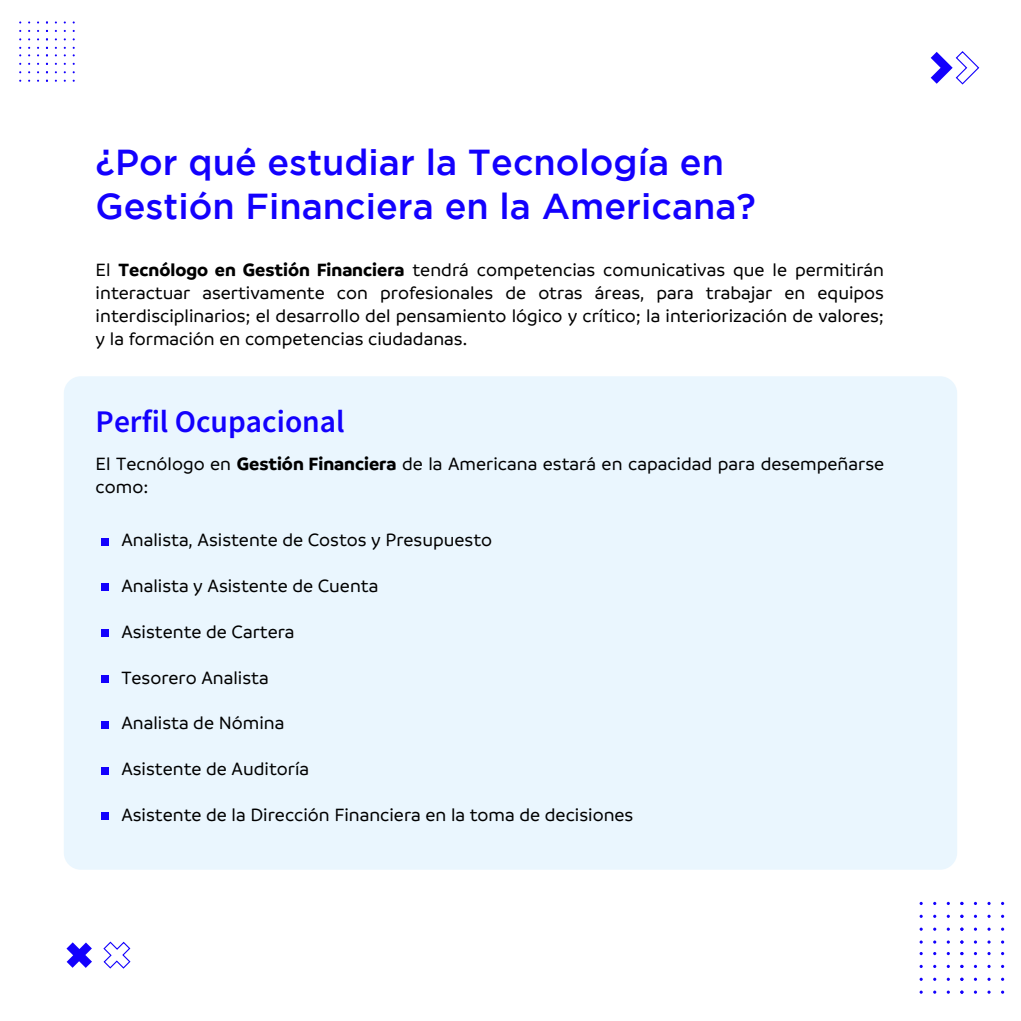
<style>
.page{position:relative;width:1021px;height:1021px;background:#fff}
.page>*{position:absolute;margin:0;border:0;box-sizing:border-box;transform-origin:0 0}
.t1{font:500 36px/43.2px "Gotham";color:#1300fd}
.t2{font:600 31.5px "Source Sans Pro";color:#1300fd}
.t3{font:500 19.12px/22.9px "Branding";color:#000}
.s1{font-weight:700}
</style>
<div class="page">
<div style="left:64px;top:376px;width:893px;height:493px;background:#eaf6fe;border-radius:17px"></div>
<svg style="left:930px;top:51px;width:50px;height:34px"></svg>
<svg style="left:66px;top:942px;width:26px;height:25px"></svg>
<svg style="left:103px;top:941px;width:28px;height:28px"></svg>
<div style="left:101px;top:538px;width:8px;height:8px;background:#1300fd"></div>
<div style="left:101px;top:582px;width:8px;height:8px;background:#1300fd"></div>
<div style="left:101px;top:629px;width:8px;height:8px;background:#1300fd"></div>
<div style="left:101px;top:674px;width:8px;height:8px;background:#1300fd"></div>
<div style="left:101px;top:721px;width:8px;height:7px;background:#1300fd"></div>
<div style="left:101px;top:767px;width:8px;height:8px;background:#1300fd"></div>
<div style="left:101px;top:812px;width:8px;height:8px;background:#1300fd"></div>
<h1 class="t1" style="left:96px;top:140px;width:662px">¿Por qué estudiar la Tecnología en<br>Gestión Financiera en la Americana?</h1>
<p class="t3" style="left:96px;top:258px;width:790px;text-align:justify">El <span class="s1">Tecnólogo en Gestión Financiera</span> tendrá competencias comunicativas que le permitirán interactuar asertivamente con profesionales de otras áreas, para trabajar en equipos interdisciplinarios; el desarrollo del pensamiento lógico y crítico; la interiorización de valores; y la formación en competencias ciudadanas.</p>
<h2 class="t2" style="left:96px;top:401px;width:250px">Perfil Ocupacional</h2>
<p class="t3" style="left:96px;top:452px;width:790px">El Tecnólogo en <span class="s1">Gestión Financiera</span> de la Americana estará en capacidad para desempeñarse como:</p>
<p class="t3" style="left:121px;top:528px;width:372px">Analista, Asistente de Costos y Presupuesto</p>
<p class="t3" style="left:121px;top:574px;width:258px">Analista y Asistente de Cuenta</p>
<p class="t3" style="left:121px;top:620px;width:175px">Asistente de Cartera</p>
<p class="t3" style="left:121px;top:666px;width:149px">Tesorero Analista</p>
<p class="t3" style="left:121px;top:712px;width:164px">Analista de Nómina</p>
<p class="t3" style="left:121px;top:757px;width:189px">Asistente de Auditoría</p>
<p class="t3" style="left:121px;top:803px;width:513px">Asistente de la Dirección Financiera en la toma de decisiones</p>
</div>
